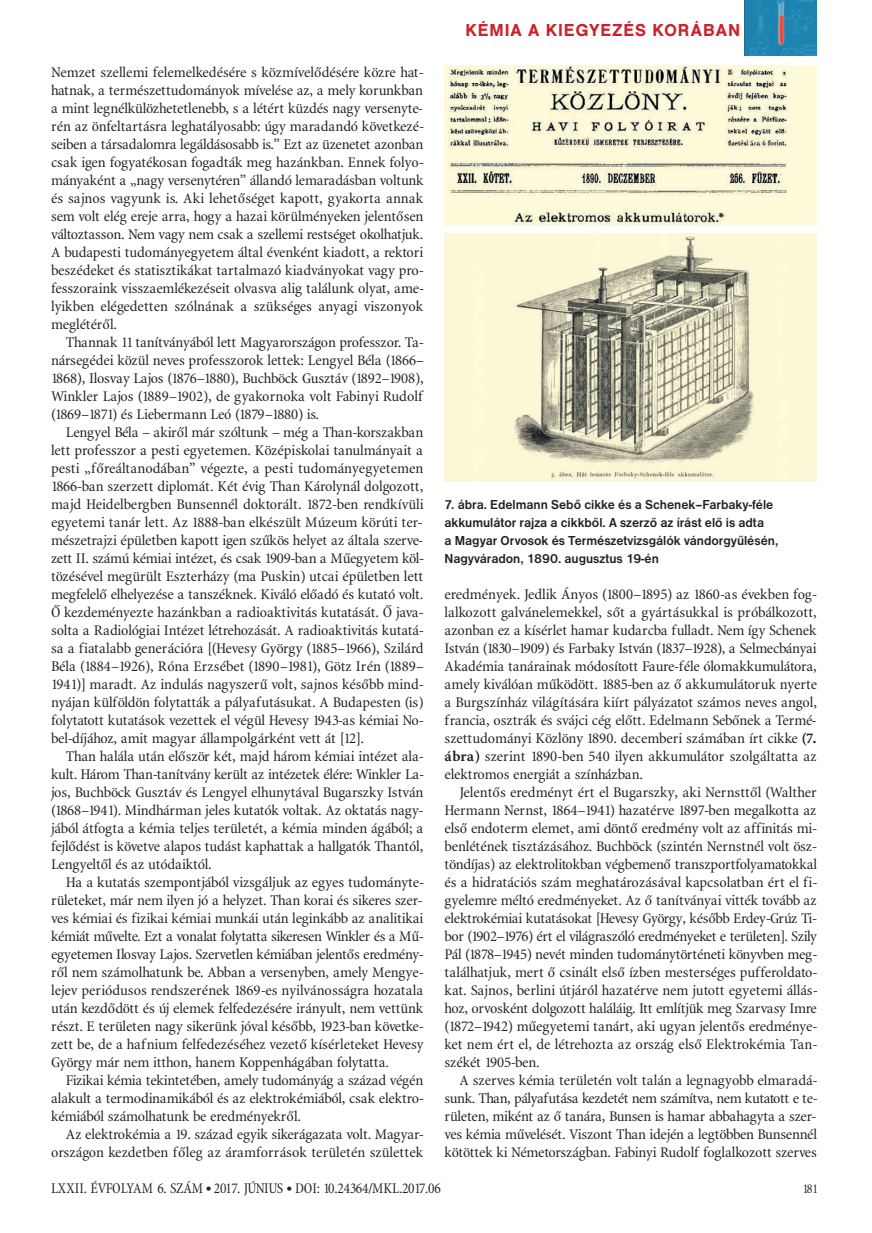
<style>
.page{position:relative;width:872px;height:1233px;background:#fff}
.page>*{position:absolute;margin:0;border:0;box-sizing:border-box;transform-origin:0 0}
.t1{font:500 18px "Nimbus San No 5 TEE";letter-spacing:.05em;color:#c8242b}
.t2{font:15px/18px "Minion Cn PFL";color:#231f20;text-align:justify;scale:1.1 1}
.t3{font:15px "Minion Cn PFL";color:#231f20}
.t4{font:700 13.5px/18px "Nimbus San DEE";color:#231f20;scale:.95 1}
.t5{font:13.5px "Minion Cn PFL";color:#231f20}
.s1{font-weight:700}
</style>
<div class="page">
<img style="left:444px;top:66px;width:372px;height:159px">
<img style="left:444px;top:234px;width:372px;height:247px">
<img style="left:744px;top:0;width:72px;height:55px">
<p class="t2" style="left:51px;top:64px;width:340px">Nemzet szellemi felemelkedésére s közmívelődésére közre hat&shy;hatnak, a természettudományok mívelése az, a mely korunkban a mint legnélkülözhetetlenebb, s a létért küzdés nagy versenyte&shy;rén az önfeltartásra leghatályosabb: úgy maradandó következé&shy;seiben a társadalomra legáldásosabb is.” Ezt az üzenetet azonban csak igen fogyatékosan fogadták meg hazánkban. Ennek folyo&shy;mányaként a „nagy versenytéren” állandó lemaradásban voltunk és sajnos vagyunk is. Aki lehetőséget kapott, gyakorta annak sem volt elég ereje arra, hogy a hazai körülményeken jelentősen változtasson. Nem vagy nem csak a szellemi restséget okolhatjuk.<br>A budapesti tudományegyetem által évenként kiadott, a rektori beszédeket és statisztikákat tartalmazó kiadványokat vagy pro&shy;fesszoraink visszaemlékezéseit olvasva alig találunk olyat, ame&shy;lyikben elégedetten szólnának a szükséges anyagi viszonyok meglétéről.</p>
<p class="t2" style="left:51px;top:334px;width:340px;text-indent:15px">Thannak 11 tanítványából lett Magyarországon professzor. Ta&shy;nársegédei közül neves professzorok lettek: Lengyel Béla (1866– 1868), Ilosvay Lajos (1876–1880), Buchböck Gusztáv (1892–1908), Winkler Lajos (1889–1902), de gyakornoka volt Fabinyi Rudolf (1869–1871) és Liebermann Leó (1879–1880) is.</p>
<p class="t2" style="left:51px;top:424px;width:340px;text-indent:15px">Lengyel Béla – akiről már szóltunk – még a Than-korszakban lett professzor a pesti egyetemen. Középiskolai tanulmányait a pesti „főreáltanodában” végezte, a pesti tudományegyetemen 1866-ban szerzett diplomát. Két évig Than Károlynál dolgozott, majd Heidelbergben Bunsennél doktorált. 1872-ben rendkívüli egyetemi tanár lett. Az 1888-ban elkészült Múzeum körúti ter&shy;mészetrajzi épületben kapott igen szűkös helyet az általa szerve&shy;zett II. számú kémiai intézet, és csak 1909-ban a Műegyetem köl&shy;tözésével megürült Eszterházy (ma Puskin) utcai épületben lett megfelelő elhelyezése a tanszéknek. Kiváló előadó és kutató volt.<br>Ő kezdeményezte hazánkban a radioaktivitás kutatását. Ő java&shy;solta a Radiológiai Intézet létrehozását. A radioaktivitás kutatá&shy;sa a fiatalabb generációra [(Hevesy György (1885–1966), Szilárd Béla (1884–1926), Róna Erzsébet (1890–1981), Götz Irén (1889– 1941)] maradt. Az indulás nagyszerű volt, sajnos később mind&shy;nyájan külföldön folytatták a pályafutásukat. A Budapesten (is) folytatott kutatások vezettek el végül Hevesy 1943-as kémiai No&shy;bel-díjához, amit magyar állampolgárként vett át [12].</p>
<p class="t2" style="left:51px;top:748px;width:340px;text-indent:15px">Than halála után először két, majd három kémiai intézet ala&shy;kult. Három Than-tanítvány került az intézetek élére: Winkler La&shy;jos, Buchböck Gusztáv és Lengyel elhunytával Bugarszky István (1868–1941). Mindhárman jeles kutatók voltak. Az oktatás nagy&shy;jából átfogta a kémia teljes területét, a kémia minden ágából; a fejlődést is követve alapos tudást kaphattak a hallgatók Thantól, Lengyeltől és az utódaiktól.</p>
<p class="t2" style="left:51px;top:874px;width:340px;text-indent:15px">Ha a kutatás szempontjából vizsgáljuk az egyes tudományte&shy;rületeket, már nem ilyen jó a helyzet. Than korai és sikeres szer&shy;ves kémiai és fizikai kémiai munkái után leginkább az analitikai kémiát művelte. Ezt a vonalat folytatta sikeresen Winkler és a Mű&shy;egyetemen Ilosvay Lajos. Szervetlen kémiában jelentős eredmény&shy;ről nem számolhatunk be. Abban a versenyben, amely Mengye&shy;lejev periódusos rendszerének 1869-es nyilvánosságra hozatala után kezdődött és új elemek felfedezésére irányult, nem vettünk részt. E területen nagy sikerünk jóval később, 1923-ban követke&shy;zett be, de a hafnium felfedezéséhez vezető kísérleteket Hevesy György már nem itthon, hanem Koppenhágában folytatta.</p>
<p class="t2" style="left:51px;top:1072px;width:340px;text-indent:15px">Fizikai kémia tekintetében, amely tudományág a század végén alakult a termodinamikából és az elektrokémiából, csak elektro&shy;kémiából számolhatunk be eredményekről.</p>
<p class="t2" style="left:51px;top:1126px;width:340px;text-align:right">Az elektrokémia a 19. század egyik sikerágazata volt. Magyar&shy;országon kezdetben főleg az áramforrások területén születtek</p>
<p class="t1" style="left:465px;top:24px;width:276px">KÉMIA A KIEGYEZÉS KORÁBAN</p>
<p class="t4" style="left:444px;top:496px;width:353px">7. ábra. Edelmann Sebő cikke és a Schenek–Farbaky-féle akkumulátor rajza a cikkből. A szerző az írást elő is adta<br>a Magyar Orvosok és Természetvizsgálók vándorgyűlésén, Nagyváradon, 1890. augusztus 19-én</p>
<p class="t2" style="left:444px;top:586px;width:340px">eredmények. Jedlik Ányos (1800–1895) az 1860-as években fog&shy;lalkozott galvánelemekkel, sőt a gyártásukkal is próbálkozott, azonban ez a kísérlet hamar kudarcba fulladt. Nem így Schenek István (1830–1909) és Farbaky István (1837–1928), a Selmecbányai Akadémia tanárainak módosított Faure-féle ólomakkumulátora, amely kiválóan működött. 1885-ben az ő akkumulátoruk nyerte a Burgszínház világítására kiírt pályázatot számos neves angol, francia, osztrák és svájci cég előtt. Edelmann Sebőnek a Termé&shy;szettudományi Közlöny 1890. decemberi számában írt cikke <span class="s1">(7. ábra)</span> szerint 1890-ben 540 ilyen akkumulátor szolgáltatta az elektromos energiát a színházban.</p>
<p class="t2" style="left:444px;top:784px;width:340px;text-indent:15px">Jelentős eredményt ért el Bugarszky, aki Nernsttől (Walther Hermann Nernst, 1864–1941) hazatérve 1897-ben megalkotta az első endoterm elemet, ami döntő eredmény volt az affinitás mi&shy;benlétének tisztázásához. Buchböck (szintén Nernstnél volt ösz&shy;töndíjas) az elektrolitokban végbemenő transzportfolyamatokkal és a hidratációs szám meghatározásával kapcsolatban ért el fi&shy;gyelemre méltó eredményeket. Az ő tanítványai vitték tovább az elektrokémiai kutatásokat [Hevesy György, később Erdey-Grúz Ti&shy;bor (1902–1976) ért el világraszóló eredményeket e területen]. Szily Pál (1878–1945) nevét minden tudománytörténeti könyvben meg&shy;találhatjuk, mert ő csinált első ízben mesterséges pufferoldato&shy;kat. Sajnos, berlini útjáról hazatérve nem jutott egyetemi állás&shy;hoz, orvosként dolgozott haláláig. Itt említjük meg Szarvasy Imre (1872–1942) műegyetemi tanárt, aki ugyan jelentős eredménye&shy;ket nem ért el, de létrehozta az ország első Elektrokémia Tan&shy;székét 1905-ben.</p>
<p class="t2" style="left:444px;top:1072px;width:340px;text-indent:15px">A szerves kémia területén volt talán a legnagyobb elmaradá&shy;sunk. Than, pályafutása kezdetét nem számítva, nem kutatott e te&shy;rületen, miként az ő tanára, Bunsen is hamar abbahagyta a szer&shy;ves kémia művelését. Viszont Than idején a legtöbben Bunsennél kötöttek ki Németországban. Fabinyi Rudolf foglalkozott szerves</p>
<p class="t3" style="left:51px;top:1182px;width:391px">LXXII. ÉVFOLYAM 6. SZÁM ● 2017. JÚNIUS ● DOI: 10.24364/MKL.2017.06</p>
<p class="t5" style="left:802px;top:1183px;width:16px">181</p>
</div>
